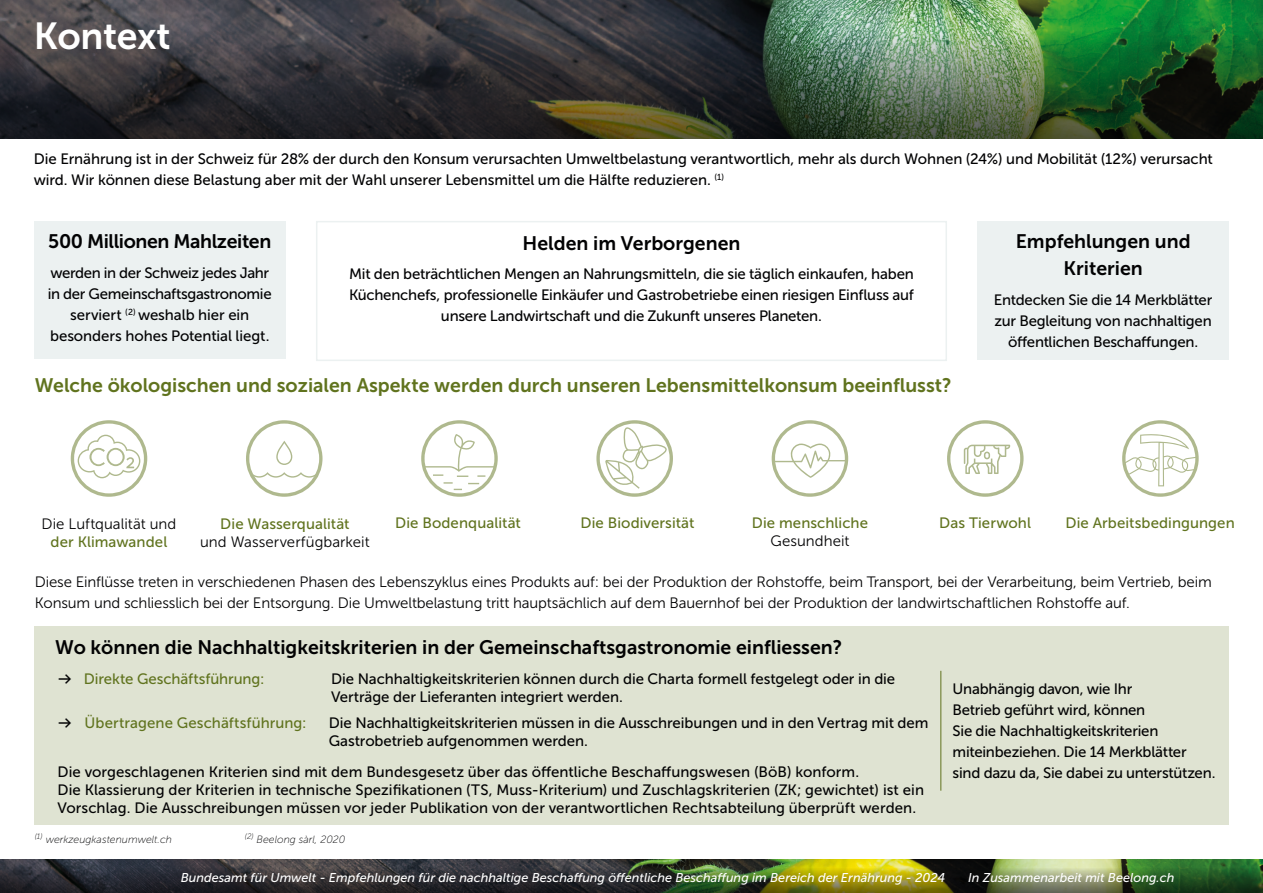
<style>
.page{position:relative;width:1263px;height:893px;background:#fff}
.page>*{position:absolute;margin:0;border:0;box-sizing:border-box;transform-origin:0 0}
.t1{font:37.5px "Museo Sans 700";letter-spacing:-.01em;color:#fff}
.t2{font:19.5px/27px "Museo Sans 700";color:#020203;text-align:center}
.t3{font:19.5px "Museo Sans 700";color:#60731e}
.t4{font:19.5px "Museo Sans 700";letter-spacing:-.02em;color:#020203}
.t5{font:15px/21px "Museo Sans 500";letter-spacing:-.01em;color:#020203}
.t6{font:15px/18px "Museo Sans 300";letter-spacing:-.01em;color:#020203;text-align:center}
.t7{font:15px/18px "Museo Sans 500";letter-spacing:.005em;color:#60731e;text-align:center}
.t8{font:italic 12.75px "Museo Sans 500";color:#fff}
.t9{font:italic 10.5px "Museo Sans 100";color:#020203}
.s1{font-family:"Museo Sans 500";color:#60731e}
.s2{font-family:"Museo Sans 300";color:#020203}
.s3{font-family:"Mark OT";font-weight:500;color:#020203}
</style>
<div class="page">
<img style="left:0;top:859px;width:1263px;height:34px">
<img style="left:0;top:0;width:1263px;height:138px">
<div style="left:34px;top:626px;width:1195px;height:199px;background:#dfe3d2"></div>
<div style="left:34px;top:221px;width:252px;height:138px;background:#ecf1f1"></div>
<div style="left:316px;top:221px;width:631px;height:140px;border:2px solid #ecf1f1"></div>
<div style="left:977px;top:221px;width:252px;height:139px;background:#ecf1f1"></div>
<hr style="left:940px;top:671px;width:1px;height:120px;background:#60731e">
<svg style="left:1122px;top:420px;width:77px;height:77px"></svg>
<svg style="left:947px;top:420px;width:76px;height:77px"></svg>
<svg style="left:772px;top:420px;width:76px;height:77px"></svg>
<svg style="left:71px;top:420px;width:76px;height:77px"></svg>
<svg style="left:246px;top:420px;width:76px;height:77px"></svg>
<svg style="left:421px;top:420px;width:77px;height:77px"></svg>
<svg style="left:596px;top:420px;width:77px;height:77px"></svg>
<p class="t1" style="left:34px;top:16px;width:138px">Kontext</p>
<p class="t5" style="left:34px;top:148px;width:1180px">Die Ernährung ist in der Schweiz für 28% der durch den Konsum verursachten Umweltbelastung verantwortlich, mehr als durch Wohnen (24%) und Mobilität (12%) verursacht wird. Wir können diese Belastung aber mit der Wahl unserer Lebensmittel um die Hälfte reduzieren. <sup>(</sup> <sup>1)</sup></p>
<p class="t4" style="left:48px;top:231px;width:225px">500 Millionen Mahlzeiten</p>
<p class="t5" style="left:48px;top:262px;width:225px;text-align:center">werden in der Schweiz jedes Jahr in der Gemeinschaftsgastronomie serviert <sup>(</sup> <sup>2</sup> <sup>)</sup> weshalb hier ein besonders hohes Potential liegt.</p>
<p class="t2" style="left:522px;top:230px;width:219px">Helden im Verborgenen</p>
<p class="t5" style="left:349px;top:264px;width:566px;text-align:center">Mit den beträchtlichen Mengen an Nahrungsmitteln, die sie täglich einkaufen, haben<br>Küchenchefs, professionelle Einkäufer und Gastrobetriebe einen riesigen Einfluss auf unsere Landwirtschaft und die Zukunft unseres Planeten.</p>
<p class="t3" style="left:35px;top:374px;width:918px">Welche ökologischen und sozialen Aspekte werden durch unseren Lebensmittelkonsum beeinflusst?</p>
<p class="t2" style="left:1016px;top:228px;width:176px">Empfehlungen und<br>Kriterien</p>
<p class="t5" style="left:994px;top:289px;width:220px;text-align:center">Entdecken Sie die 14 Merkblätter zur Begleitung von nachhaltigen öffentlichen Beschaffungen.</p>
<p class="t6" style="left:42px;top:515px;width:136px">Die Luftqualität und <span class="s1">der Klimawandel</span></p>
<p class="t7" style="left:939px;top:514px;width:93px">Das Tierwohl</p>
<p class="t7" style="left:1065px;top:514px;width:171px">Die Arbeitsbedingungen</p>
<p class="t7" style="left:395px;top:514px;width:127px">Die Bodenqualität</p>
<p class="t7" style="left:580px;top:514px;width:115px">Die Biodiversität</p>
<p class="t6" style="left:200px;top:515px;width:171px"><span class="s1">Die Wasserqualität<br></span>und Wasserverfügbarkeit</p>
<p class="t7" style="left:752px;top:514px;width:118px">Die menschliche<br><span class="s2">Gesundheit</span></p>
<p class="t6" style="left:35px;top:571px;width:1178px;line-height:21px;text-align:left">Diese Einflüsse treten in verschiedenen Phasen des Lebenszyklus eines Produkts auf: bei der Produktion der Rohstoffe, beim Transport, bei der Verarbeitung, beim Vertrieb, beim<br>Konsum und schliesslich bei der Entsorgung. Die Umweltbelastung tritt hauptsächlich auf dem Bauernhof bei der Produktion der landwirtschaftlichen Rohstoffe auf.</p>
<p class="t2" style="left:55px;top:634px;width:788px">Wo können die Nachhaltigkeitskriterien in der Gemeinschaftsgastronomie einfliessen?</p>
<p class="t7" style="left:57px;top:670px;width:209px"><span class="s3">→</span> Direkte Geschäftsführung:</p>
<p class="t5" style="left:331px;top:670px;width:566px;line-height:18px">Die Nachhaltigkeitskriterien können durch die Charta formell festgelegt oder in die<br>Verträge der Lieferanten integriert werden.</p>
<p class="t7" style="left:57px;top:714px;width:251px"><span class="s3">→</span> Übertragene Geschäftsführung:</p>
<p class="t5" style="left:329px;top:714px;width:601px;line-height:18px">Die Nachhaltigkeitskriterien müssen in die Ausschreibungen und in den Vertrag mit dem<br>Gastrobetrieb aufgenommen werden.</p>
<p class="t5" style="left:57px;top:763px;width:868px;line-height:18px">Die vorgeschlagenen Kriterien sind mit dem Bundesgesetz über das öffentliche Beschaffungswesen (BöB) konform.<br>Die Klassierung der Kriterien in technische Spezifikationen (TS, Muss-Kriterium) und Zuschlagskriterien (ZK; gewichtet) ist ein<br>Vorschlag. Die Ausschreibungen müssen vor jeder Publikation von der verantwortlichen Rechtsabteilung überprüft werden.</p>
<p class="t9" style="left:35px;top:834px;width:139px"><sup>(</sup> <sup>1</sup> <sup>)</sup> werkzeugkastenumwelt.ch</p>
<p class="t9" style="left:245px;top:834px;width:102px"><sup>(</sup> <sup>2</sup> <sup>)</sup> Beelong sàrl, 2020</p>
<p class="t5" style="left:952px;top:679px;width:181px">Unabhängig davon, wie Ihr</p>
<p class="t5" style="left:952px;top:700px;width:194px">Betrieb geführt wird, können</p>
<p class="t5" style="left:952px;top:721px;width:207px">Sie die Nachhaltigkeitskriterien</p>
<p class="t5" style="left:952px;top:742px;width:236px">miteinbeziehen. Die 14 Merkblätter</p>
<p class="t5" style="left:952px;top:763px;width:264px">sind dazu da, Sie dabei zu unterstützen.</p>
<p class="t8" style="left:181px;top:871px;width:766px">Bundesamt für Umwelt - Empfehlungen für die nachhaltige Beschaffung öffentliche Beschaffung im Bereich der Ernährung - 2024</p>
<p class="t8" style="left:968px;top:871px;width:208px">In Zusammenarbeit mit Beelong.ch</p>
</div>
